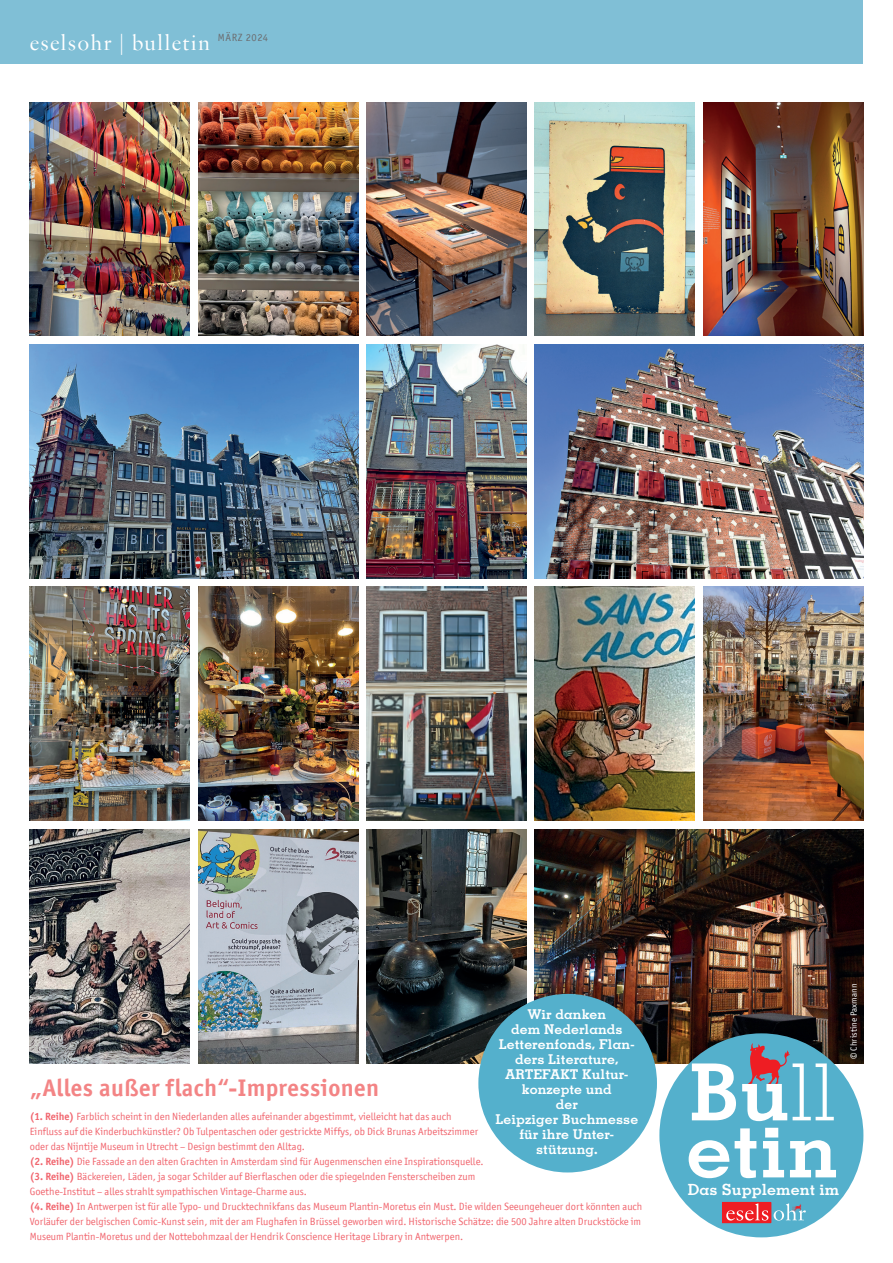
<style>
.page{position:relative;width:893px;height:1263px;background:#fff}
.page>*{position:absolute;margin:0;border:0;box-sizing:border-box;transform-origin:0 0}
.t1{font:700 24px "Officina Sans ITC";letter-spacing:.02em;color:#f38485}
.t2{font:22.5px "Sabon MTW01";letter-spacing:.05em;color:#fff}
.t3{font:700 15.45px "Memphis LT Std";letter-spacing:.005em;color:#fff;scale:1.05 1}
.t4{font:700 13.5px/15px "Memphis LT Std";letter-spacing:.005em;color:#fff;text-align:center;scale:1.05 1}
.t5{font:10.5px/15px "Officina Sans ITC";color:#f1666f}
.t6{font:9px "Officina Sans ITC";color:#fff}
.s1{font-weight:700}
</style>
<div class="page">
<div style="left:0;top:0;width:863px;height:64px;background:#80bfd6"></div>
<img style="left:367px;top:102px;width:159px;height:234px">
<img style="left:535px;top:102px;width:160px;height:234px">
<img style="left:535px;top:829px;width:328px;height:234px">
<img style="left:535px;top:344px;width:328px;height:234px">
<img style="left:367px;top:344px;width:159px;height:234px">
<img style="left:30px;top:587px;width:160px;height:234px">
<img style="left:535px;top:587px;width:160px;height:234px">
<img style="left:703px;top:102px;width:160px;height:234px">
<img style="left:367px;top:587px;width:159px;height:234px">
<img style="left:703px;top:587px;width:160px;height:234px">
<img style="left:198px;top:829px;width:160px;height:234px">
<img style="left:30px;top:829px;width:160px;height:234px">
<img style="left:198px;top:587px;width:160px;height:234px">
<img style="left:30px;top:102px;width:160px;height:234px">
<img style="left:30px;top:344px;width:328px;height:234px">
<img style="left:367px;top:829px;width:159px;height:234px">
<img style="left:198px;top:102px;width:160px;height:234px">
<div style="left:659px;top:1033px;width:204px;height:204px;background:#54b0cc;border-radius:50%"></div>
<img style="left:750px;top:1043px;width:40px;height:20px">
<svg style="left:722px;top:1202px;width:84px;height:21px"></svg>
<svg style="left:689px;top:1128px;width:147px;height:50px"></svg>
<svg style="left:692px;top:1063px;width:142px;height:58px"></svg>
<div style="left:478px;top:994px;width:179px;height:178px;background:#54b0cc;border-radius:50%"></div>
<h2 class="t2" style="left:30px;top:29px;width:240px">eselsohr | bulletin <sup>MÄRZ</sup> <sup>2024</sup></h2>
<p class="t4" style="left:496px;top:1007px;width:137px">Wir danken<br>dem Nederlands<br>Letterenfonds, Flan&shy;ders Literature,<br>ARTEFAKT Kultur&shy;konzepte und<br>der<br>Leipziger Buchmesse für ihre Unter&shy;stützung.</p>
<h1 class="t1" style="left:30px;top:1073px;width:351px">„Alles außer flach“-Impressionen</h1>
<p class="t5" style="left:30px;top:1109px;width:614px"><span class="s1">(1. Reihe)</span> Farblich scheint in den Niederlanden alles aufeinander abgestimmt, vielleicht hat das auch<br>Einfluss auf die Kinderbuchkünstler? Ob Tulpentaschen oder gestrickte Miffys, ob Dick Brunas Arbeitszimmer<br>oder das Nijntije Museum in Utrecht – Design bestimmt den Alltag.<br><span class="s1">(2. Reihe)</span> Die Fassade an den alten Grachten in Amsterdam sind für Augenmenschen eine Inspirationsquelle.<br><span class="s1">(3. Reihe)</span> Bäckereien, Läden, ja sogar Schilder auf Bierflaschen oder die spiegelnden Fensterscheiben zum<br>Goethe-Institut – alles strahlt sympathischen Vintage-Charme aus.<br><span class="s1">(4. Reihe)</span> In Antwerpen ist für alle Typo- und Drucktechnikfans das Museum Plantin-Moretus ein Must. Die wilden Seeungeheuer dort könnten auch Vorläufer der belgischen Comic-Kunst sein, mit der am Flughafen in Brüssel geworben wird. Historische Schätze: die 500 Jahre alten Druckstöcke im Museum Plantin-Moretus und der Nottebohmzaal der Hendrik Conscience Heritage Library in Antwerpen.</p>
<p class="t6" style="left:849px;top:1059px;width:77px;rotate:-90deg">© Christine Paxmann</p>
<h3 class="t3" style="left:688px;top:1180px;width:146px">Das Supplement im</h3>
</div>
